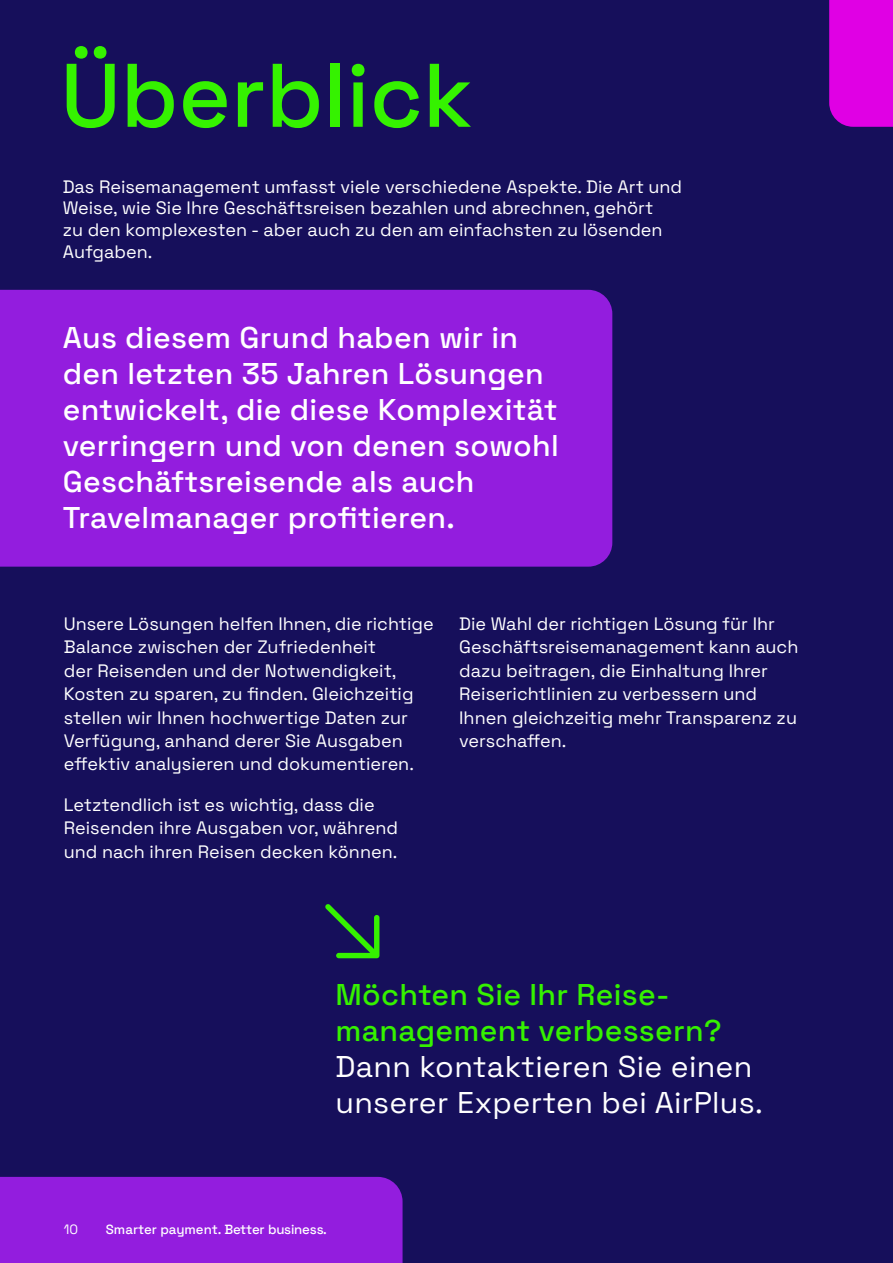
<style>
.page{position:relative;width:893px;height:1263px;background:#160f5b}
.page>*{position:absolute;margin:0;border:0;box-sizing:border-box;transform-origin:0 0}
.t1{font:500 90px "Space Grotesk";color:#35f200}
.t2{font:500 30px/36px "Space Grotesk";letter-spacing:.01em;color:#fff}
.t3{font:30px/36px "Space Grotesk";letter-spacing:.01em;color:#fff}
.t4{font:500 30px/36px "Space Grotesk";letter-spacing:.01em;color:#35f200}
.t5{font:18px/23.4px "Space Grotesk";color:#fff}
.t6{font:13.5px "Space Grotesk";color:#fff}
.t7{font:500 13.35px "Space Grotesk";letter-spacing:-.015em;color:#fff}
</style>
<div class="page">
<div style="left:829px;top:0;width:64px;height:127px;background:#e000e4"></div>
<div style="left:0;top:1177px;width:403px;height:86px;background:#931dde"></div>
<div style="left:0;top:290px;width:612px;height:277px;background:#931dde"></div>
<svg style="left:325px;top:904px;width:54px;height:54px"></svg>
<h1 class="t1" style="left:61px;top:29px;width:413px">Überblick</h1>
<p class="t5" style="left:63px;top:175px;width:621px;line-height:21.6px">Das Reisemanagement umfasst viele verschiedene Aspekte. Die Art und Weise, wie Sie Ihre Geschäftsreisen bezahlen und abrechnen, gehört<br>zu den komplexesten - aber auch zu den am einfachsten zu lösenden Aufgaben.</p>
<h2 class="t2" style="left:63px;top:318px;width:498px">Aus diesem Grund haben wir in den letzten 35 Jahren Lösungen entwickelt, die diese Komplexität verringern und von denen sowohl<br>Geschäftsreisende als auch<br>Travelmanager profitieren.</h2>
<p class="t5" style="left:64px;top:611px;width:371px">Unsere Lösungen helfen Ihnen, die richtige Balance zwischen der Zufriedenheit<br>der Reisenden und der Notwendigkeit, Kosten zu sparen, zu finden. Gleichzeitig stellen wir Ihnen hochwertige Daten zur Verfügung, anhand derer Sie Ausgaben effektiv analysieren und dokumentieren.</p>
<p class="t5" style="left:64px;top:792px;width:336px">Letztendlich ist es wichtig, dass die<br>Reisenden ihre Ausgaben vor, während und nach ihren Reisen decken können.</p>
<p class="t5" style="left:459px;top:611px;width:341px">Die Wahl der richtigen Lösung für Ihr Geschäftsreisemanagement kann auch dazu beitragen, die Einhaltung Ihrer Reiserichtlinien zu verbessern und Ihnen gleichzeitig mehr Transparenz zu verschaffen.</p>
<h2 class="t4" style="left:335px;top:975px;width:388px">Möchten Sie Ihr Reise&shy;management verbessern?</h2>
<h2 class="t3" style="left:335px;top:1047px;width:429px">Dann kontaktieren Sie einen unserer Experten bei AirPlus.</h2>
<p class="t6" style="left:64px;top:1219px;width:16px">10</p>
<p class="t7" style="left:106px;top:1219px;width:223px">Smarter payment. Bet ter business.</p>
</div>
